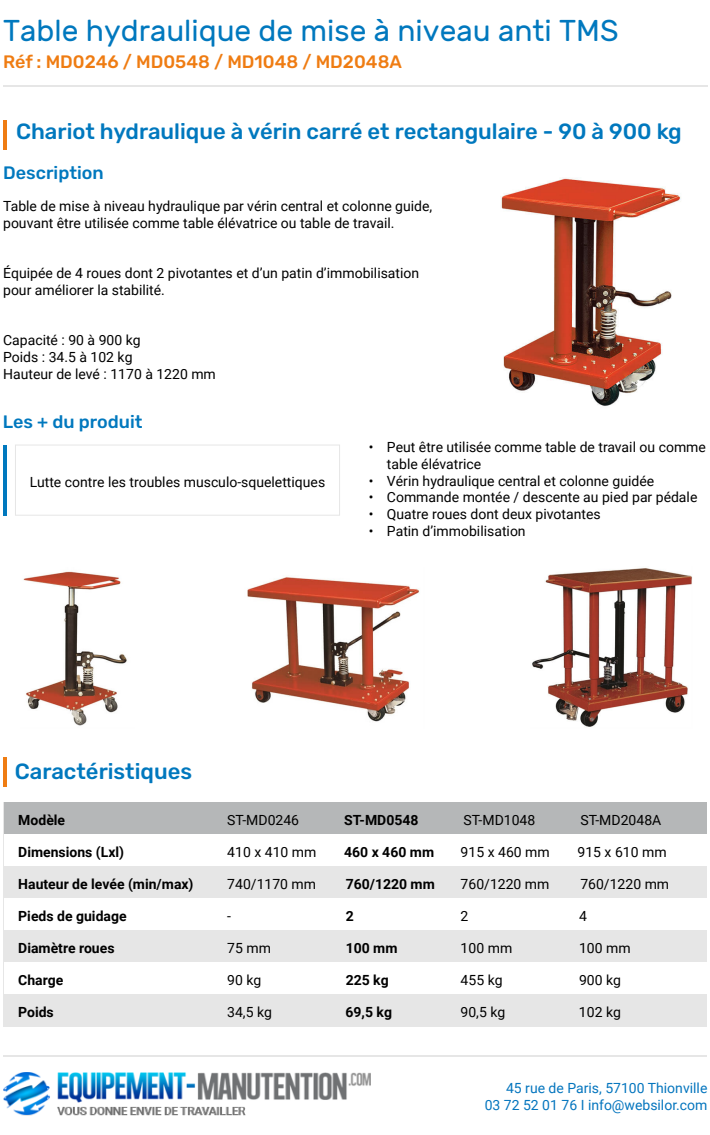
<style>
.page{position:relative;width:710px;height:1135px;background:#fff}
.page>*{position:absolute;margin:0;border:0;box-sizing:border-box;transform-origin:0 0}
.t1{font:30px "Rubik";color:#0078be}
.t2{font:500 22px "Rubik";color:#0078be}
.t3{font:500 18px "Rubik";color:#ef7c12}
.t4{font:500 18px "Rubik";color:#0078be}
.t5{font:14px/16.8px "Roboto";color:#000}
.t6{font:700 14px "Roboto";color:#000}
.t7{font:14px "Roboto";color:#0475be}
</style>
<div class="page">
<hr style="left:3px;top:1055px;width:704px;height:2px;background:#e6e6e6">
<img style="left:3px;top:1072px;width:368px;height:44px">
<hr style="left:3px;top:120px;width:4px;height:29px;background:#ef7c12">
<hr style="left:3px;top:445px;width:3px;height:71px;background:#0078be">
<div style="left:15px;top:445px;width:325px;height:71px;border:1px solid #e6e6e6"></div>
<hr style="left:3px;top:758px;width:4px;height:29px;background:#ef7c12">
<div style="left:4px;top:802px;width:703px;height:32px;background:#b5b7b8"></div>
<div style="left:4px;top:866px;width:703px;height:32px;background:#e6e6e6"></div>
<div style="left:4px;top:930px;width:703px;height:32px;background:#e6e6e6"></div>
<hr style="left:3px;top:85px;width:704px;height:2px;background:#e6e6e6">
<div style="left:4px;top:994px;width:703px;height:32px;background:#e6e6e6"></div>
<img style="left:23px;top:571px;width:104px;height:155px">
<img style="left:500px;top:178px;width:181px;height:228px">
<img style="left:247px;top:577px;width:173px;height:145px">
<img style="left:532px;top:568px;width:160px;height:159px">
<p class="t1" style="left:3px;top:14px;width:617px">Table hydraulique de mise à niveau anti TMS</p>
<p class="t3" style="left:3px;top:51px;width:400px">Réf : MD0246 / MD0548 / MD1048 / MD2048A</p>
<p class="t2" style="left:16px;top:119px;width:667px">Chariot hydraulique à vérin carré et rectangulaire - 90 à 900 kg</p>
<p class="t4" style="left:3px;top:162px;width:102px">Description</p>
<p class="t5" style="left:3px;top:197px;width:431px">Table de mise à niveau hydraulique par vérin central et colonne guide, pouvant être utilisée comme table élévatrice ou table de travail.</p>
<p class="t5" style="left:3px;top:264px;width:418px">Équipée de 4 roues dont 2 pivotantes et d’un patin d’immobilisation pour améliorer la stabilité.</p>
<p class="t5" style="left:3px;top:331px;width:139px">Capacité : 90 à 900 kg</p>
<p class="t5" style="left:3px;top:348px;width:131px">Poids : 34.5 à 102 kg</p>
<p class="t5" style="left:3px;top:365px;width:214px">Hauteur de levé : 1170 à 1220 mm</p>
<p class="t4" style="left:3px;top:412px;width:141px">Les + du produit</p>
<p class="t5" style="left:30px;top:474px;width:297px">Lutte contre les troubles musculo-squelettiques</p>
<p class="t5" style="left:387px;top:438px;width:320px;text-indent:-18px">• Peut être utilisée comme table de travail ou comme table élévatrice</p>
<p class="t5" style="left:369px;top:472px;width:287px">• Vérin hydraulique central et colonne guidée</p>
<p class="t5" style="left:369px;top:488px;width:330px">• Commande montée / descente au pied par pédale</p>
<p class="t5" style="left:369px;top:505px;width:233px">• Quatre roues dont deux pivotantes</p>
<p class="t5" style="left:369px;top:522px;width:158px">• Patin d’immobilisation</p>
<p class="t2" style="left:15px;top:759px;width:179px">Caractéristiques</p>
<p class="t6" style="left:18px;top:811px;width:48px">Modèle</p>
<p class="t5" style="left:227px;top:812px;width:73px">ST-MD0246</p>
<p class="t6" style="left:344px;top:811px;width:76px">ST-MD0548</p>
<p class="t5" style="left:464px;top:812px;width:73px">ST-MD1048</p>
<p class="t5" style="left:581px;top:812px;width:82px">ST-MD2048A</p>
<p class="t6" style="left:18px;top:843px;width:107px">Dimensions (Lxl)</p>
<p class="t5" style="left:227px;top:844px;width:91px">410 x 410 mm</p>
<p class="t6" style="left:344px;top:843px;width:92px">460 x 460 mm</p>
<p class="t5" style="left:461px;top:844px;width:91px">915 x 460 mm</p>
<p class="t5" style="left:578px;top:844px;width:91px">915 x 610 mm</p>
<p class="t6" style="left:18px;top:875px;width:177px">Hauteur de levée (min/max)</p>
<p class="t5" style="left:227px;top:876px;width:90px">740/1170 mm</p>
<p class="t6" style="left:346px;top:875px;width:91px">760/1220 mm</p>
<p class="t5" style="left:461px;top:876px;width:90px">760/1220 mm</p>
<p class="t5" style="left:580px;top:876px;width:90px">760/1220 mm</p>
<p class="t6" style="left:18px;top:907px;width:110px">Pieds de guidage</p>
<p class="t5" style="left:227px;top:908px;width:5px">-</p>
<p class="t6" style="left:346px;top:907px;width:10px">2</p>
<p class="t5" style="left:461px;top:908px;width:9px">2</p>
<p class="t5" style="left:579px;top:908px;width:9px">4</p>
<p class="t6" style="left:18px;top:939px;width:98px">Diamètre roues</p>
<p class="t5" style="left:227px;top:940px;width:45px">75 mm</p>
<p class="t6" style="left:346px;top:939px;width:53px">100 mm</p>
<p class="t5" style="left:461px;top:940px;width:53px">100 mm</p>
<p class="t5" style="left:579px;top:940px;width:53px">100 mm</p>
<p class="t6" style="left:18px;top:971px;width:47px">Charge</p>
<p class="t5" style="left:227px;top:972px;width:36px">90 kg</p>
<p class="t6" style="left:346px;top:971px;width:45px">225 kg</p>
<p class="t5" style="left:461px;top:972px;width:44px">455 kg</p>
<p class="t5" style="left:579px;top:972px;width:44px">900 kg</p>
<p class="t6" style="left:18px;top:1003px;width:37px">Poids</p>
<p class="t5" style="left:227px;top:1004px;width:46px">34,5 kg</p>
<p class="t6" style="left:346px;top:1003px;width:48px">69,5 kg</p>
<p class="t5" style="left:461px;top:1004px;width:46px">90,5 kg</p>
<p class="t5" style="left:579px;top:1004px;width:44px">102 kg</p>
<p class="t7" style="left:506px;top:1079px;width:203px">45 rue de Paris, 57100 Thionville</p>
<p class="t7" style="left:485px;top:1095px;width:224px">03 72 52 01 76 I info@websilor.com</p>
</div>
